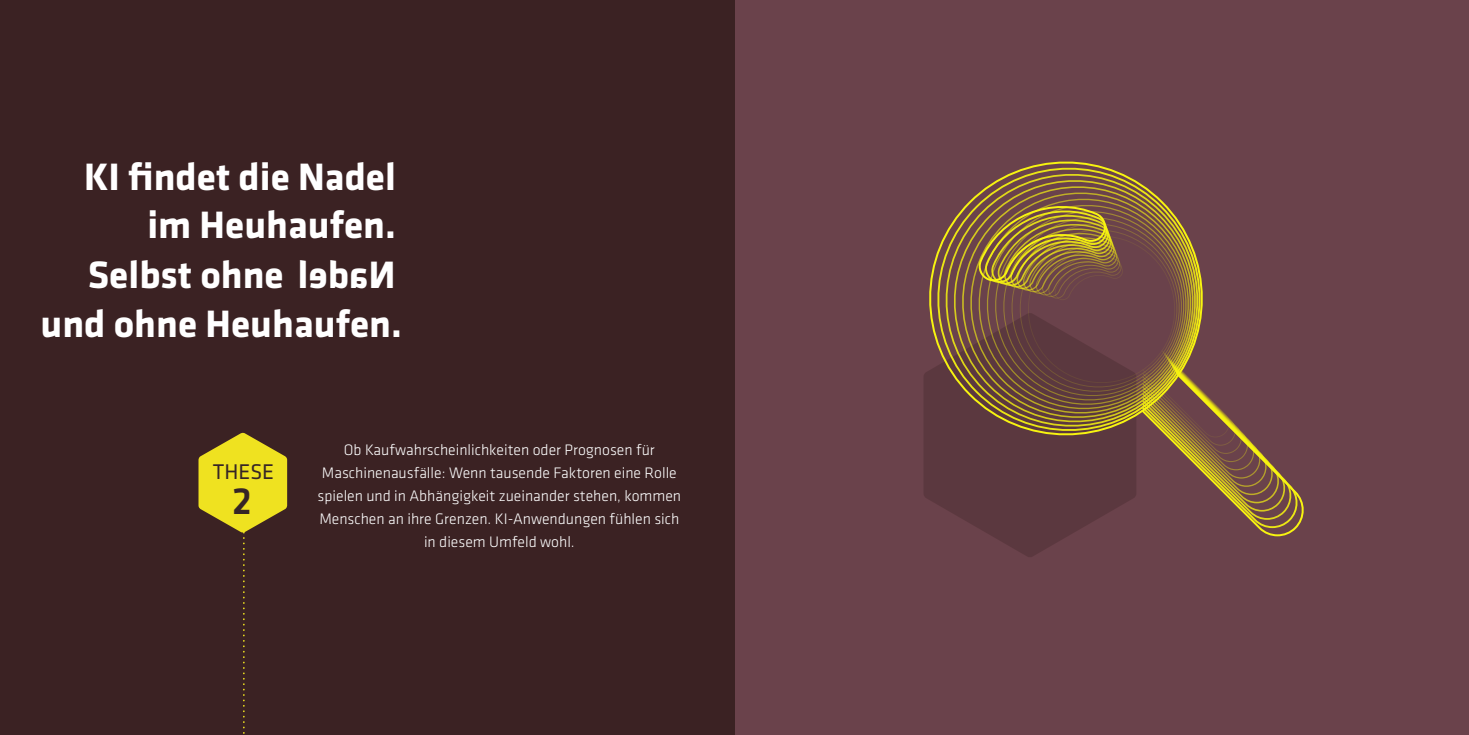
<style>
.page{position:relative;width:1469px;height:735px;background:#fff}
.page>*{position:absolute;margin:0;border:0;box-sizing:border-box;transform-origin:0 0}
.t1{font:700 39.55px "Klavika";color:#fff}
.t2{font:500 39.2px "Klavika";color:#362526}
.t3{font:22.05px "Klavika";color:#362526}
.t4{font:300 15.75px/22.8px "Klavika";color:#fff;text-align:center}
</style>
<div class="page">
<div style="left:0;top:0;width:1468px;height:734px;background:#6a424b"></div>
<div style="left:0;top:0;width:734px;height:734px;background:#3b2223"></div>
<svg style="left:198px;top:432px;width:89px;height:303px"></svg>
<svg style="left:924px;top:371px;width:143px;height:186px;fill:#5b383f"></svg>
<svg style="left:929px;top:161px;width:237px;height:274px"></svg>
<svg style="left:978px;top:205px;width:325px;height:331px"></svg>
<h1 class="t1" style="left:84px;top:155px;width:313px">KI findet die Nadel</h1>
<h1 class="t1" style="left:147px;top:203px;width:250px">im Heuhaufen.</h1>
<h1 class="t1" style="left:88px;top:253px;width:197px">Selbst ohne</h1>
<h1 class="t1" style="left:40px;top:302px;width:363px">und ohne Heuhaufen.</h1>
<h3 class="t3" style="left:213px;top:459px;width:63px">THESE</h3>
<h2 class="t2" style="left:232px;top:479px;width:21px">2</h2>
<p class="t4" style="left:317px;top:439px;width:365px">Ob Kaufwahrscheinlichkeiten oder Prognosen für Maschinenausfälle: Wenn tausende Faktoren eine Rolle spielen und in Abhängigkeit zueinander stehen, kommen Menschen an ihre Grenzen. KI-Anwendungen fühlen sich in diesem Umfeld wohl.</p>
</div>
